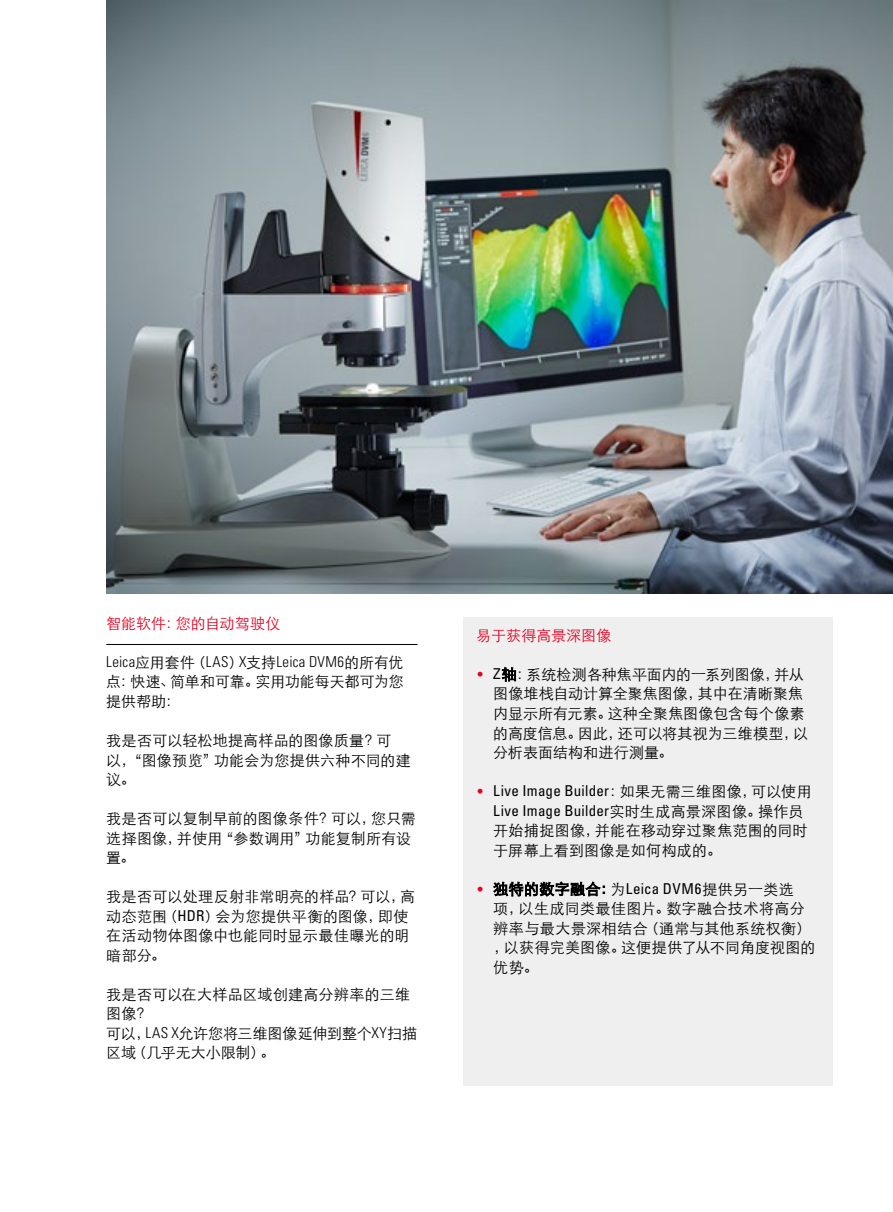
<style>
.page{position:relative;width:893px;height:1212px;background:#fff}
.page>*{position:absolute;margin:0;border:0;box-sizing:border-box;transform-origin:0 0}
.t1{font:15px/19.5px "ST Xihei";letter-spacing:.015em;color:#000}
.t2{font:condensed 15px/19.5px "Univers LT Std";letter-spacing:.015em;color:#000;text-align:center}
.t3{font:300 condensed 15px "Univers LT Std";letter-spacing:.025em;color:#000}
.t4{font:15px "ST Xihei";letter-spacing:.005em;color:#e60020}
.s1{font-family:"ST Xihei";font-weight:400;font-stretch:normal}
.s2{font-family:"Univers LT Std";font-stretch:condensed}
.s3{font-family:"Univers LT Std";font-weight:300;font-stretch:condensed}
.s4{font-family:"Univers LT Std";font-weight:300;font-stretch:condensed;font-size:13.5px;color:#e60020}
.s5{font-weight:300;font-size:13.5px;color:#e60020}
.s6{font-family:"ST Xihei";font-stretch:normal}
</style>
<div class="page">
<img style="left:106px;top:0;width:787px;height:593px">
<hr style="left:106px;top:644px;width:312px;height:1px;background:#000">
<div style="left:463px;top:617px;width:370px;height:468px;background:#efefef"></div>
<svg style="left:502px;top:667px;width:14px;height:14px"></svg>
<svg style="left:493px;top:882px;width:112px;height:15px"></svg>
<p class="t4" style="left:106px;top:612px;width:176px">智能软件：您的自动驾驶仪</p>
<p class="t3" style="left:106px;top:653px;width:298px">Leica<span class="s1">应用套件（</span>LAS<span class="s1">）</span>X<span class="s1">支持</span>Leica DVM6<span class="s1">的所有优</span></p>
<p class="t1" style="left:106px;top:671px;width:299px">点：快速、简单和可靠。实用功能每天都可为您提供帮助：</p>
<p class="t1" style="left:106px;top:729px;width:306px">我是否可以轻松地提高样品的图像质量？可<br>以，“图像预览”功能会为您提供六种不同的建议。</p>
<p class="t1" style="left:106px;top:807px;width:311px">我是否可以复制早前的图像条件？可以，您只需选择图像，并使用“参数调用”功能复制所有设置。</p>
<p class="t1" style="left:106px;top:885px;width:310px">我是否可以处理反射非常明亮的样品？可以，高动态范围（<span class="s2">HDR</span>）会为您提供平衡的图像，即使在活动物体图像中也能同时显示最佳曝光的明暗部分。</p>
<p class="t1" style="left:106px;top:983px;width:312px">我是否可以在大样品区域创建高分辨率的三维图像？<br>可以，<span class="s3">LAS X</span>允许您将三维图像延伸到整个<span class="s3">XY</span>扫描区域（几乎无大小限制）。</p>
<p class="t4" style="left:476px;top:624px;width:137px">易于获得高景深图像</p>
<p class="t1" style="left:493px;top:663px;width:316px;text-indent:-17px"><span class="s4">•</span> <span class="s2">Z</span>轴：系统检测各种焦平面内的一系列图像，并从图像堆栈自动计算全聚焦图像，其中在清晰聚焦内显示所有元素。这种全聚焦图像包含每个像素的高度信息。因此，还可以将其视为三维模型，以分析表面结构和进行测量。</p>
<p class="t2" style="left:476px;top:781px;width:337px"><span class="s5">•</span> Live Image Builder<span class="s6">：如果无需三维图像，可以使用<br></span>Live Image Builder<span class="s6">实时生成高景深图像。操作员</span></p>
<p class="t1" style="left:493px;top:819px;width:316px">开始捕捉图像，并能在移动穿过聚焦范围的同时于屏幕上看到图像是如何构成的。</p>
<p class="t1" style="left:493px;top:878px;width:324px;text-indent:-17px"><span class="s4">•</span> 独特的数字融合：为<span class="s2">Leica DVM6</span>提供另一类选<br>项，以生成同类最佳图片。数字融合技术将高分辨率与最大景深相结合（通常与其他系统权衡），以获得完美图像。这便提供了从不同角度视图的优势。</p>
</div>
